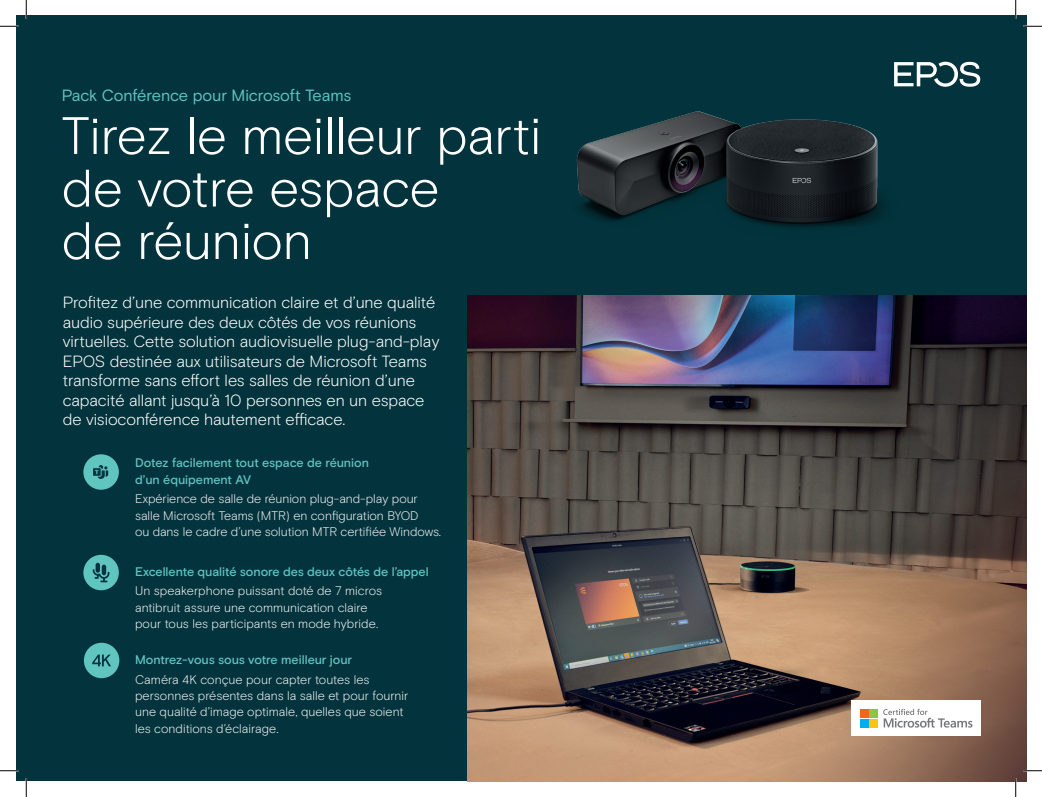
<style>
.page{position:relative;width:1042px;height:797px;background:#fff}
.page>*{position:absolute;margin:0;border:0;box-sizing:border-box;transform-origin:0 0}
.t1{font:300 52.5px/52.5px "EPOS Basis";letter-spacing:-.005em;color:#fff}
.t2{font:300 16.25px/19.5px "EPOS Basis";letter-spacing:-.005em;color:#fff}
.t3{font:16.25px "EPOS Basis";letter-spacing:-.01em;color:#61c5bf}
.t4{font:300 12.5px/16.2px "EPOS Basis";color:#edeff0}
.t5{font:500 12.5px/16.2px "EPOS Basis";letter-spacing:-.005em;color:#61c5bf}
</style>
<div class="page">
<div style="left:16px;top:16px;width:1009px;height:765px;background:#03333c"></div>
<img style="left:467px;top:296px;width:558px;height:485px">
<div style="left:83px;top:555px;width:36px;height:35px;background:#61c5bf;border-radius:50%"></div>
<svg style="left:96px;top:562px;width:4px;height:10px"></svg>
<svg style="left:102px;top:564px;width:4px;height:11px"></svg>
<svg style="left:93px;top:569px;width:16px;height:13px"></svg>
<div style="left:84px;top:642px;width:35px;height:36px;background:#61c5bf;border-radius:50%"></div>
<svg style="left:92px;top:654px;width:19px;height:12px"></svg>
<img style="left:576px;top:111px;width:306px;height:116px">
<div style="left:83px;top:454px;width:36px;height:36px;background:#61c5bf;border-radius:50%"></div>
<svg style="left:93px;top:465px;width:15px;height:14px"></svg>
<svg style="left:894px;top:62px;width:85px;height:25px"></svg>
<div style="left:851px;top:700px;width:129px;height:36px;background:#fff"></div>
<div style="left:859px;top:709px;width:9px;height:9px;background:#f36421"></div>
<div style="left:869px;top:709px;width:8px;height:9px;background:#8bc63e"></div>
<div style="left:859px;top:718px;width:9px;height:9px;background:#00aeef"></div>
<div style="left:869px;top:718px;width:8px;height:9px;background:#fec210"></div>
<svg style="left:883px;top:708px;width:89px;height:19px"></svg>
<svg style="left:0;top:25px;width:19px;height:2px"></svg>
<svg style="left:1023px;top:25px;width:18px;height:2px"></svg>
<svg style="left:0;top:770px;width:19px;height:1px"></svg>
<svg style="left:1022px;top:770px;width:19px;height:1px"></svg>
<svg style="left:25px;top:0;width:2px;height:19px"></svg>
<svg style="left:25px;top:778px;width:2px;height:19px"></svg>
<svg style="left:1014px;top:0;width:2px;height:19px"></svg>
<svg style="left:1014px;top:778px;width:2px;height:19px"></svg>
<h2 class="t3" style="left:62px;top:86px;width:291px">Pack Conférence pour Microsoft Teams</h2>
<h1 class="t1" style="left:62px;top:110px;width:481px">Tirez le meilleur parti de votre espace<br>de réunion</h1>
<p class="t2" style="left:63px;top:293px;width:378px">Profitez d’une communication claire et d’une qualité audio supérieure des deux côtés de vos réunions virtuelles. Cette solution audiovisuelle plug-and-play EPOS destinée aux utilisateurs de Microsoft Teams transforme sans effort les salles de réunion d’une capacité allant jusqu’à 10 personnes en un espace de visioconférence hautement efficace.</p>
<p class="t5" style="left:135px;top:455px;width:235px">Dotez facilement tout espace de réunion d’un équipement AV</p>
<p class="t4" style="left:135px;top:491px;width:307px">Expérience de salle de réunion plug-and-play pour salle Microsoft Teams (MTR) en configuration BYOD<br>ou dans le cadre d’une solution MTR certifiée Windows.</p>
<p class="t5" style="left:135px;top:563px;width:295px">Excellente qualité sonore des deux côtés de l’appel</p>
<p class="t4" style="left:135px;top:583px;width:248px">Un speakerphone puissant doté de 7 micros antibruit assure une communication claire pour tous les participants en mode hybride.</p>
<p class="t5" style="left:135px;top:652px;width:218px">Montrez-vous sous votre meilleur jour</p>
<p class="t4" style="left:135px;top:671px;width:275px">Caméra 4K conçue pour capter toutes les personnes présentes dans la salle et pour fournir une qualité d’image optimale, quelles que soient les conditions d’éclairage.</p>
</div>
